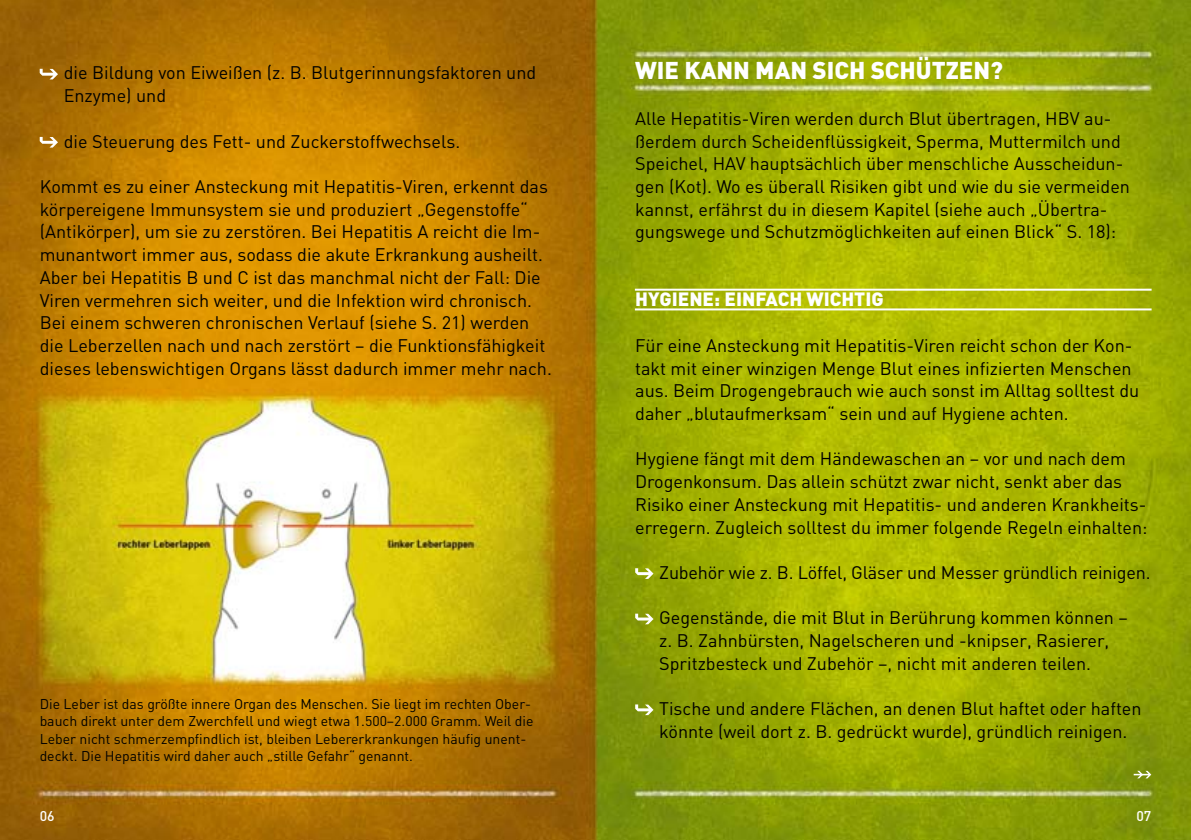
<style>
.page{position:relative;width:1191px;height:840px;background:#fff}
.page>*{position:absolute;margin:0;border:0;box-sizing:border-box;transform-origin:0 0}
.t1{font:900 24px "DIN";color:#fff}
.t2{font:900 19px "DIN";color:#fff}
.t3{font:18px/22.6px "DIN";color:#000}
.t4{font:14px/17px "DIN";color:#000}
.t5{font:500 14px "DIN";color:#fff}
</style>
<div class="page">
<img style="left:0;top:0;width:1191px;height:839px">
<svg style="left:40px;top:69px;width:18px;height:10px"></svg>
<svg style="left:40px;top:137px;width:18px;height:10px"></svg>
<svg style="left:635px;top:568px;width:18px;height:10px"></svg>
<svg style="left:635px;top:613px;width:18px;height:11px"></svg>
<svg style="left:635px;top:704px;width:18px;height:10px"></svg>
<svg style="left:635px;top:288px;width:516px;height:3px"></svg>
<svg style="left:635px;top:308px;width:516px;height:2px"></svg>
<svg style="left:1133px;top:770px;width:18px;height:8px"></svg>
<p class="t3" style="left:64px;top:61px;width:474px">die Bildung von Eiweißen (z. B. Blutgerinnungsfaktoren und<br>Enzyme) und</p>
<p class="t3" style="left:64px;top:129px;width:398px">die Steuerung des Fett- und Zuckerstoffwechsels.</p>
<p class="t3" style="left:40px;top:175px;width:513px">Kommt es zu einer Ansteckung mit Hepatitis-Viren, erkennt das körpereigene Immunsystem sie und produziert „Gegenstoffe“ (Antikörper), um sie zu zerstören. Bei Hepatitis A reicht die Im&shy;munantwort immer aus, sodass die akute Erkrankung ausheilt.<br>Aber bei Hepatitis B und C ist das manchmal nicht der Fall: Die Viren vermehren sich weiter, und die Infektion wird chronisch.<br>Bei einem schweren chronischen Verlauf (siehe S. 21) werden die Leberzellen nach und nach zerstört – die Funktionsfähigkeit dieses lebenswichtigen Organs lässt dadurch immer mehr nach.</p>
<p class="t4" style="left:40px;top:695px;width:495px">Die Leber ist das größte innere Organ des Menschen. Sie liegt im rechten Ober&shy;bauch direkt unter dem Zwerchfell und wiegt etwa 1.500–2.000 Gramm. Weil die Leber nicht schmerzempfindlich ist, bleiben Lebererkrankungen häufig unent&shy;deckt. Die Hepatitis wird daher auch „stille Gefahr“ genannt.</p>
<h1 class="t1" style="left:635px;top:55px;width:369px">WIE KANN MAN SICH SCHÜTZEN?</h1>
<p class="t3" style="left:635px;top:107px;width:496px">Alle Hepatitis-Viren werden durch Blut übertragen, HBV au&shy;ßerdem durch Scheidenflüssigkeit, Sperma, Muttermilch und Speichel, HAV hauptsächlich über menschliche Ausscheidun&shy;gen (Kot). Wo es überall Risiken gibt und wie du sie vermeiden kannst, erfährst du in diesem Kapitel (siehe auch „Übertra&shy;gungswege und Schutzmöglichkeiten auf einen Blick“ S. 18):</p>
<p class="t2" style="left:635px;top:287px;width:250px">HYGIENE: EINFACH WICHTIG</p>
<p class="t3" style="left:635px;top:333px;width:506px">Für eine Ansteckung mit Hepatitis-Viren reicht schon der Kon&shy;takt mit einer winzigen Menge Blut eines infizierten Menschen aus. Beim Drogengebrauch wie auch sonst im Alltag solltest du daher „blutaufmerksam“ sein und auf Hygiene achten.</p>
<p class="t3" style="left:635px;top:447px;width:514px">Hygiene fängt mit dem Händewaschen an – vor und nach dem Drogenkonsum. Das allein schützt zwar nicht, senkt aber das Risiko einer Ansteckung mit Hepatitis- und anderen Krankheits&shy;erregern. Zugleich solltest du immer folgende Regeln einhalten:</p>
<p class="t3" style="left:659px;top:560px;width:493px">Zubehör wie z. B. Löffel, Gläser und Messer gründlich reinigen.</p>
<p class="t3" style="left:659px;top:605px;width:470px">Gegenstände, die mit Blut in Berührung kommen können – z. B. Zahnbürsten, Nagelscheren und -knipser, Rasierer,<br>Spritzbesteck und Zubehör –, nicht mit anderen teilen.</p>
<p class="t3" style="left:659px;top:696px;width:484px">Tische und andere Flächen, an denen Blut haftet oder haften könnte (weil dort z. B. gedrückt wurde), gründlich reinigen.</p>
<p class="t5" style="left:40px;top:806px;width:16px">06</p>
<p class="t5" style="left:1136px;top:806px;width:16px">07</p>
</div>
